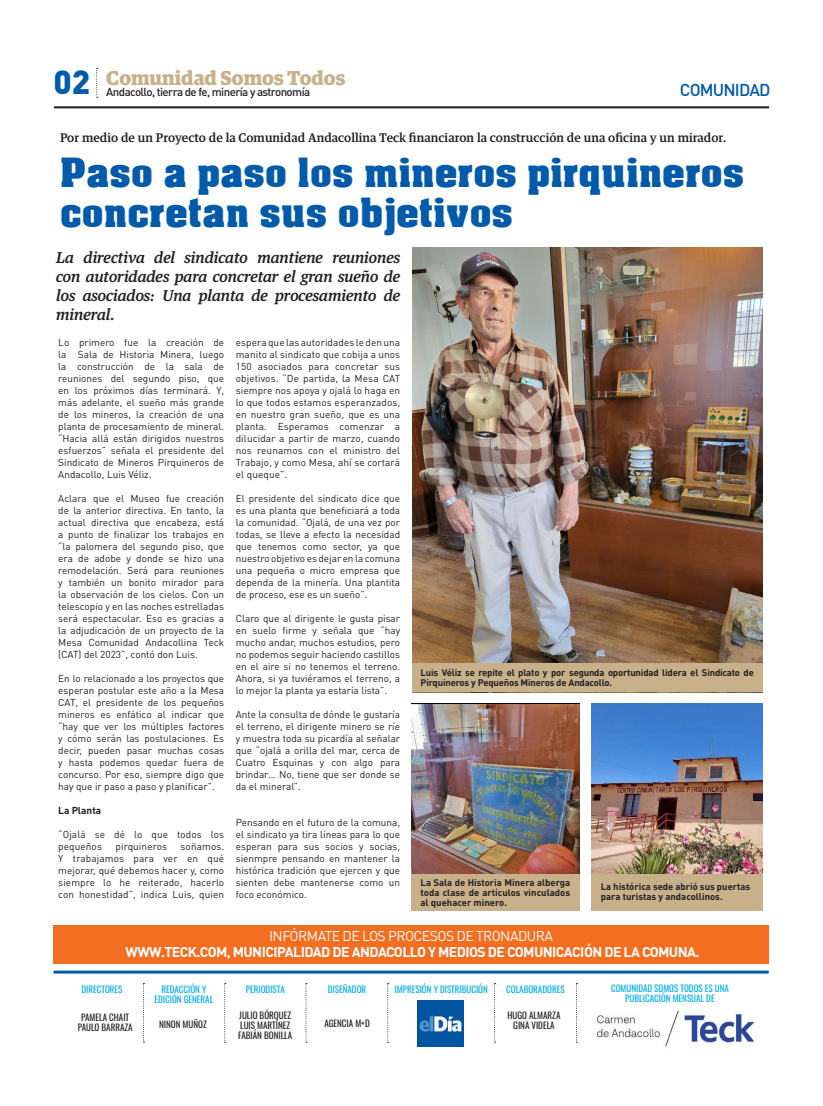
<style>
.page{position:relative;width:823px;height:1106px;background:#fff}
.page>*{position:absolute;margin:0;border:0;box-sizing:border-box;transform-origin:0 0}
.t1{font:38.4px/40px "Acme Font";color:#015aaa}
.t2{font:900 33px "DIN Pro";color:#015aaa}
.t3{font:700 20px "Guardian Egyp";color:#c8b08b}
.t4{font:500 17px "DIN Pro";letter-spacing:-.05em;color:#015aaa}
.t5{font:italic 500 15px/19px "Guardian Text Egyp";color:#231f20;text-align:justify}
.t6{font:700 14px "DIN Pro";letter-spacing:-.04em;color:#fff}
.t7{font:14px "DIN Pro";letter-spacing:-.04em;color:#fff}
.t8{font:500 12px "Guardian Text Egyp";color:#231f20}
.t9{font:500 11.5px "DIN Pro";letter-spacing:-.05em;color:#231f20}
.t10{font:10px/12px "DIN Pro";color:#231f20;text-align:justify}
.t11{font:700 10px "DIN Pro";color:#231f20}
.t12{font:700 9.5px/10px "DIN Pro";letter-spacing:-.02em;color:#231f20;text-align:justify}
.t13{font:700 9.5px/10px "DIN Pro";color:#231f20}
.Texto{font:9px "Oswald";color:#00aeef}
.Texto-2{font:9px "Oswald";color:#231f20}
</style>
<div class="page">
<img style="left:411px;top:704px;width:168px;height:170px">
<hr style="left:54px;top:106px;width:714px;height:2px;background:#231f20">
<hr style="left:54px;top:970px;width:714px;height:3px;background:#015aaa">
<img style="left:597px;top:1010px;width:158px;height:37px">
<svg style="left:143px;top:983px;width:1px;height:59px"></svg>
<svg style="left:224px;top:983px;width:1px;height:59px"></svg>
<svg style="left:305px;top:983px;width:2px;height:59px"></svg>
<svg style="left:387px;top:983px;width:1px;height:59px"></svg>
<svg style="left:494px;top:983px;width:1px;height:59px"></svg>
<svg style="left:576px;top:983px;width:1px;height:59px"></svg>
<img style="left:417px;top:1000px;width:46px;height:46px">
<div style="left:54px;top:925px;width:714px;height:39px;background:#f36e21"></div>
<svg style="left:96px;top:68px;width:2px;height:30px"></svg>
<img style="left:412px;top:248px;width:350px;height:416px">
<div style="left:412px;top:664px;width:350px;height:28px;background:#c8b08b"></div>
<img style="left:591px;top:704px;width:171px;height:170px">
<div style="left:591px;top:874px;width:171px;height:36px;background:#c8b08b"></div>
<div style="left:411px;top:874px;width:168px;height:36px;background:#c8b08b"></div>
<p class="t2" style="left:54px;top:59px;width:38px">02</p>
<p class="t3" style="left:106px;top:62px;width:240px">Comunidad Somos Todos</p>
<p class="t9" style="left:106px;top:84px;width:205px">Andacollo, tierra de fe, minería y astronomía</p>
<p class="t4" style="left:679px;top:79px;width:92px">COMUNIDAD</p>
<p class="t8" style="left:60px;top:127px;width:667px">Por medio de un Proyecto de la Comunidad Andacollina Teck financiaron la construcción de una oficina y un mirador.</p>
<p class="t1" style="left:60px;top:151px;width:685px">Paso a paso los mineros pirquineros concretan sus objetivos</p>
<p class="t5" style="left:56px;top:246px;width:345px">La directiva del sindicato mantiene reuniones con autoridades para concretar el gran sueño de los asociados: Una planta de procesamiento de mineral.</p>
<p class="t10" style="left:58px;top:335px;width:167px">Lo primero fue la creación de la Sala de Historia Minera, luego la construcción de la sala de reuniones del segundo piso, que en los próximos días terminará. Y, más adelante, el sueño más grande de los mineros, la creación de una planta de procesamiento de mineral. “Hacia allá están dirigidos nuestros esfuerzos” señala el presidente del Sindicato de Mineros Pirquineros de Andacollo, Luis Véliz.</p>
<p class="t10" style="left:58px;top:491px;width:167px">Aclara que el Museo fue creación de la anterior directiva. En tanto, la actual directiva que encabeza, está a punto de finalizar los trabajos en “la palomera del segundo piso, que era de adobe y donde se hizo una remodelación. Será para reuniones y también un bonito mirador para la observación de los cielos. Con un telescopio y en las noches estrelladas será espectacular. Eso es gracias a la adjudicación de un proyecto de la Mesa Comunidad Andacollina Teck (CAT) del 2023”, contó don Luis.</p>
<p class="t10" style="left:58px;top:671px;width:167px">En lo relacionado a los proyectos que esperan postular este año a la Mesa CAT, el presidente de los pequeños mineros es enfático al indicar que “hay que ver los múltiples factores y cómo serán las postulaciones. Es decir, pueden pasar muchas cosas y hasta podemos quedar fuera de concurso. Por eso, siempre digo que hay que ir paso a paso y planificar”.</p>
<p class="t11" style="left:58px;top:803px;width:44px">La Planta</p>
<p class="t10" style="left:58px;top:827px;width:167px">“Ojalá se dé lo que todos los pequeños</p>
<p class="t10" style="left:115px;top:839px;width:53px">pirquineros</p>
<p class="t10" style="left:58px;top:839px;width:167px;text-indent:122px">soñamos.<br>Y trabajamos para ver en qué mejorar, qué debemos hacer y, como siempre lo he reiterado, hacerlo con honestidad”, indica Luis, quien</p>
<p class="t10" style="left:235px;top:336px;width:166px">espera que las autoridades le den una manito al sindicato que cobija a unos 150 asociados para concretar sus objetivos. “De partida, la Mesa CAT siempre nos apoya y ojalá lo haga en lo que todos estamos esperanzados, en nuestro gran sueño, que es una planta. Esperamos comenzar a dilucidar a partir de marzo, cuando nos reunamos con el ministro del Trabajo, y como Mesa, ahí se cortará el queque”.</p>
<p class="t10" style="left:235px;top:492px;width:166px">El presidente del sindicato dice que es una planta que beneficiará a toda la comunidad. “Ojalá, de una vez por todas, se lleve a efecto la necesidad que tenemos como sector, ya que nuestro objetivo es dejar en la comuna una pequeña o micro empresa que dependa de la minería. Una plantita de proceso, ese es un sueño”.</p>
<p class="t10" style="left:235px;top:612px;width:166px">Claro que al dirigente le gusta pisar en suelo firme y señala que “hay mucho andar, muchos estudios, pero no podemos seguir haciendo castillos en el aire si no tenemos el terreno.<br>Ahora, si ya tuviéramos el terreno, a lo mejor la planta ya estaría lista”.</p>
<p class="t10" style="left:235px;top:708px;width:166px">Ante la consulta de dónde le gustaría el terreno, el dirigente minero se ríe y muestra toda su picardía al señalar que “ojalá a orilla del mar, cerca de Cuatro Esquinas y con algo para brindar… No, tiene que ser donde se da el mineral”.</p>
<p class="t10" style="left:235px;top:816px;width:166px">Pensando en el futuro de la comuna, el sindicato ya tira líneas para lo que esperan para sus socios y socias, sienmpre pensando en mantener la histórica tradición que ejercen y que sienten debe mantenerse como un foco económico.</p>
<p class="t12" style="left:420px;top:667px;width:335px">Luis Véliz se repite el plato y por segunda oportunidad lidera el Sindicato de<br>Pirquineros y Pequeños Mineros de Andacollo.</p>
<p class="t12" style="left:420px;top:876px;width:151px">La Sala de Historia Minera alberga toda clase de artículos vinculados al quehacer minero.</p>
<p class="t13" style="left:600px;top:881px;width:151px">La histórica sede abrió sus puertas para turistas y andacollinos.</p>
<p class="t7" style="left:269px;top:926px;width:285px">INFÓRMATE DE LOS PROCESOS DE TRONADURA</p>
<p class="t6" style="left:125px;top:942px;width:575px">WWW.TECK.COM, MUNICIPALIDAD DE ANDACOLLO Y MEDIOS DE COMUNICACIÓN DE LA COMUNA.</p>
<p class="Texto" style="left:81px;top:983px;width:42px">DIRECTORES</p>
<p class="Texto-2" style="left:81px;top:1011px;width:50px">PAMELA CHAIT</p>
<p class="Texto-2" style="left:78px;top:1021px;width:56px">PAULO BARRAZA</p>
<p class="Texto" style="left:161px;top:983px;width:46px">REDACCIÓN Y</p>
<p class="Texto" style="left:154px;top:993px;width:60px">EDICIÓN GENERAL</p>
<p class="Texto-2" style="left:159px;top:1018px;width:49px">NINON MUÑOZ</p>
<p class="Texto" style="left:246px;top:983px;width:40px">PERIODISTA</p>
<p class="Texto-2" style="left:239px;top:1009px;width:53px">JULIO BÓRQUEZ</p>
<p class="Texto-2" style="left:240px;top:1019px;width:52px">LUIS MARTÍNEZ</p>
<p class="Texto-2" style="left:238px;top:1029px;width:56px">FABIÁN BONILLA</p>
<p class="Texto" style="left:327px;top:983px;width:40px">DISEÑADOR</p>
<p class="Texto-2" style="left:324px;top:1017px;width:47px">AGENCIA M+D</p>
<p class="Texto" style="left:394px;top:983px;width:95px">IMPRESIÓN Y DISTRIBUCIÓN</p>
<p class="Texto" style="left:506px;top:983px;width:60px">COLABORADORES</p>
<p class="Texto-2" style="left:507px;top:1009px;width:54px">HUGO ALMARZA</p>
<p class="Texto-2" style="left:513px;top:1019px;width:43px">GINA VIDELA</p>
<p class="Texto" style="left:610px;top:982px;width:119px">COMUNIDAD SOMOS TODOS ES UNA</p>
<p class="Texto" style="left:625px;top:992px;width:91px">PUBLICACIÓN MENSUAL DE</p>
</div>
